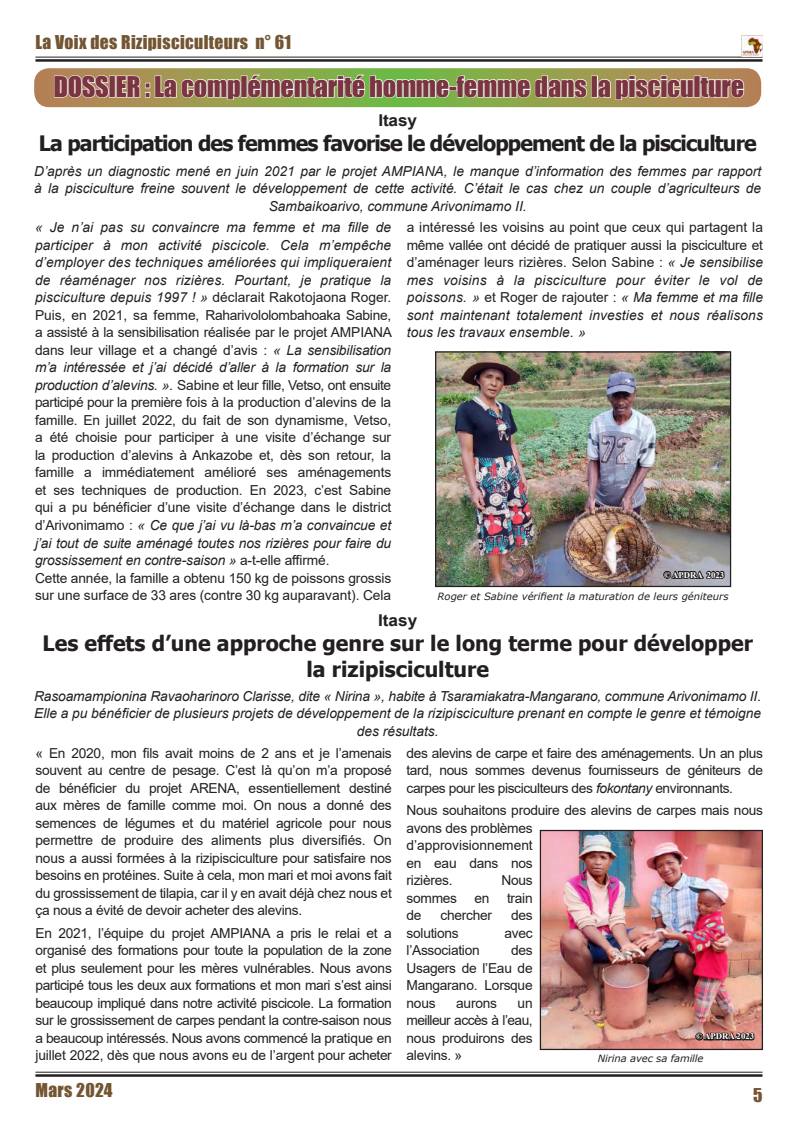
<style>
.page{position:relative;width:798px;height:1141px;background:#fff}
.page>*{position:absolute;margin:0;border:0;box-sizing:border-box;transform-origin:0 0}
.t1{font:26.25px "Impact";letter-spacing:-.01em;color:#7a3442}
.t2{font:700 21.25px/25.5px "Tahoma";color:#231f20;text-align:center}
.t3{font:700 21.25px "Tahoma";letter-spacing:-.04em;color:#231f20}
.t4{font:17.5px "Impact";letter-spacing:.02em;color:#735532}
.t5{font:700 16.25px "Arial";letter-spacing:-.005em;color:#231f20;scale:1.06 1}
.t6{font:13.75px/17.5px "Arial";letter-spacing:-.01em;color:#231f20;text-align:justify}
.t7{font:italic 13.75px/17.5px "Arial";color:#231f20;text-align:center}
.t8{font:italic 10px "Verdana";color:#231f20}
.t9{font:700 8.75px "Times New Roman";color:#fff}
.s1{font-style:italic}
.s2{font-style:normal}
</style>
<div class="page">
<hr style="left:35px;top:57px;width:727px;height:1px;background:#231f20">
<hr style="left:35px;top:59px;width:727px;height:3px;background:#231f20">
<hr style="left:35px;top:1072px;width:727px;height:1px;background:#231f20">
<hr style="left:35px;top:1074px;width:727px;height:3px;background:#231f20">
<img style="left:741px;top:36px;width:21px;height:20px">
<svg style="left:34px;top:68px;width:727px;height:39px"></svg>
<img style="left:541px;top:832px;width:219px;height:216px">
<div style="left:539px;top:830px;width:223px;height:220px;border:1px solid #231f20"></div>
<svg style="left:693px;top:1031px;width:62px;height:11px"></svg>
<img style="left:437px;top:353px;width:292px;height:232px">
<div style="left:435px;top:351px;width:296px;height:236px;border:1px solid #231f20"></div>
<svg style="left:661px;top:569px;width:65px;height:11px"></svg>
<p class="t4" style="left:35px;top:29px;width:257px">La Voix des Rizipisciculteurs n° 61</p>
<h1 class="t1" style="left:53px;top:66px;width:692px">DOSSIER : La complémentarité homme-femme dans la pisciculture</h1>
<p class="t5" style="left:378px;top:108px;width:38px">Itasy</p>
<h2 class="t3" style="left:39px;top:128px;width:719px">La participation des femmes favorise le développement de la pisciculture</h2>
<p class="t7" style="left:34px;top:162px;width:728px">D’après un diagnostic mené en juin 2021 par le projet AMPIANA, le manque d’information des femmes par rapport à la pisciculture freine souvent le développement de cette activité. C’était le cas chez un couple d’agriculteurs de<br>Sambaikoarivo, commune Arivonimamo II.</p>
<p class="t6" style="left:35px;top:219px;width:358px;text-align:left"><span class="s1">« Je n’ai pas su convaincre ma femme et ma fille de participer à mon activité piscicole. Cela m’empêche d’employer des techniques améliorées qui impliqueraient de réaménager nos rizières. Pourtant, je pratique la pisciculture depuis 1997 ! »</span> déclarait Rakotojaona Roger.<br>Puis, en 2021, sa femme, Raharivololombahoaka Sabine, a assisté à la sensibilisation réalisée par le projet AMPIANA dans leur village et a changé d’avis : <span class="s1">« La sensibilisation m’a intéressée et j’ai décidé d’aller à la formation sur la production d’alevins. ».</span> Sabine et leur fille, Vetso, ont ensuite participé pour la première fois à la production d’alevins de la famille. En juillet 2022, du fait de son dynamisme, Vetso, a été choisie pour participer à une visite d’échange sur la production d’alevins à Ankazobe et, dès son retour, la famille a immédiatement amélioré ses aménagements et ses techniques de production. En 2023, c’est Sabine qui a pu bénéficier d’une visite d’échange dans le district d’Arivonimamo : <span class="s1">« Ce que j’ai vu là-bas m’a convaincue et j’ai tout de suite aménagé toutes nos rizières pour faire du grossissement en contre-saison »</span> a-t-elle affirmé.<br>Cette année, la famille a obtenu 150 kg de poissons grossis sur une surface de 33 ares (contre 30 kg auparavant). Cela</p>
<p class="t7" style="left:406px;top:219px;width:357px;text-align:justify"><span class="s2">a intéressé les voisins au point que ceux qui partagent la même vallée ont décidé de pratiquer aussi la pisciculture et d’aménager leurs rizières. Selon Sabine :</span> « Je sensibilise mes voisins à la pisciculture pour éviter le vol de poissons. » <span class="s2">et Roger de rajouter :</span> « Ma femme et ma fille sont maintenant totalement investies et nous réalisons tous les travaux ensemble. »</p>
<p class="t9" style="left:663px;top:568px;width:62px">© APDRA 2023</p>
<p class="t8" style="left:437px;top:590px;width:292px">Roger et Sabine vérifient la maturation de leurs géniteurs</p>
<p class="t5" style="left:378px;top:609px;width:39px">Itasy</p>
<h2 class="t2" style="left:43px;top:632px;width:711px">Les effets d’une approche genre sur le long terme pour développer la rizipisciculture</h2>
<p class="t7" style="left:34px;top:687px;width:728px">Rasoamampionina Ravaoharinoro Clarisse, dite « Nirina », habite à Tsaramiakatra-Mangarano, commune Arivonimamo II.<br>Elle a pu bénéficier de plusieurs projets de développement de la rizipisciculture prenant en compte le genre et témoigne des résultats.</p>
<p class="t6" style="left:35px;top:744px;width:358px">« En 2020, mon fils avait moins de 2 ans et je l’amenais souvent au centre de pesage. C’est là qu’on m’a proposé de bénéficier du projet ARENA, essentiellement destiné aux mères de famille comme moi. On nous a donné des semences de légumes et du matériel agricole pour nous permettre de produire des aliments plus diversifiés. On nous a aussi formées à la rizipisciculture pour satisfaire nos besoins en protéines. Suite à cela, mon mari et moi avons fait du grossissement de tilapia, car il y en avait déjà chez nous et ça nous a évité de devoir acheter des alevins.</p>
<p class="t6" style="left:35px;top:924px;width:358px">En 2021, l’équipe du projet AMPIANA a pris le relai et a organisé des formations pour toute la population de la zone et plus seulement pour les mères vulnérables. Nous avons participé tous les deux aux formations et mon mari s’est ainsi beaucoup impliqué dans notre activité piscicole. La formation sur le grossissement de carpes pendant la contre-saison nous a beaucoup intéressés. Nous avons commencé la pratique en juillet 2022, dès que nous avons eu de l’argent pour acheter</p>
<p class="t6" style="left:406px;top:744px;width:358px">des alevins de carpe et faire des aménagements. Un an plus tard, nous sommes devenus fournisseurs de géniteurs de carpes pour les pisciculteurs des <span class="s1">fokontany</span> environnants.</p>
<p class="t6" style="left:406px;top:802px;width:358px;text-align:left">Nous souhaitons produire des alevins de carpes mais nous avons des problèmes<br>d’approvisionnement<br>en eau dans nos<br>rizières.</p>
<p class="t6" style="left:501px;top:872px;width:33px">Nous</p>
<p class="t6" style="left:406px;top:889px;width:52px">sommes</p>
<p class="t6" style="left:474px;top:889px;width:17px">en</p>
<p class="t6" style="left:507px;top:889px;width:27px">train</p>
<p class="t6" style="left:406px;top:907px;width:17px">de</p>
<p class="t6" style="left:440px;top:907px;width:53px">chercher</p>
<p class="t6" style="left:511px;top:907px;width:23px">des</p>
<p class="t6" style="left:406px;top:924px;width:54px">solutions</p>
<p class="t6" style="left:504px;top:924px;width:30px">avec</p>
<p class="t6" style="left:406px;top:942px;width:75px">l’Association</p>
<p class="t6" style="left:406px;top:942px;width:127px;text-indent:104px">des Usagers de l’Eau de Mangarano. Lorsque nous</p>
<p class="t6" style="left:406px;top:994px;width:127px;text-indent:111px">un meilleur accès à l’eau, nous produirons des alevins. »</p>
<p class="t6" style="left:456px;top:994px;width:42px">aurons</p>
<p class="t9" style="left:695px;top:1030px;width:60px">© APDRA 2023</p>
<p class="t8" style="left:597px;top:1051px;width:107px">Nirina avec sa famille</p>
<p class="t4" style="left:35px;top:1076px;width:79px">Mars 2024</p>
<p class="t4" style="left:752px;top:1081px;width:11px">5</p>
</div>
